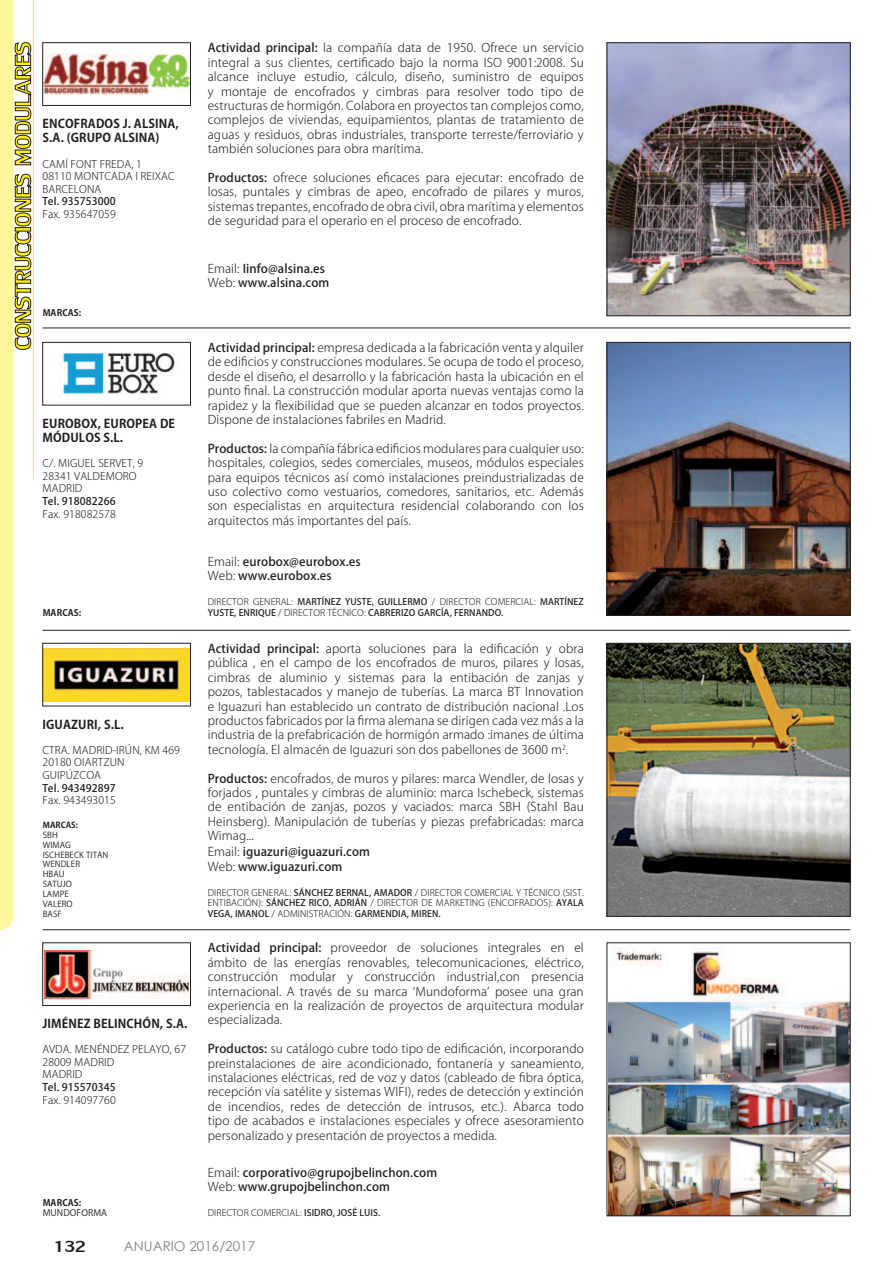
<style>
.page{position:relative;width:893px;height:1263px;background:#fff}
.page>*{position:absolute;margin:0;border:0;box-sizing:border-box;transform-origin:0 0}
.t1{font:24px "Lily UPC";color:#231f20}
.t2{font:13.5px "Century Gothic";color:#7b8387}
.t3{font:300 12px/14.4px "Koz Go Pro";letter-spacing:.01em;color:#231f20;text-align:justify}
.t4{font:500 12px/14.4px "Koz Go Pro";letter-spacing:.01em;color:#231f20}
.t5{font:700 12px/14.4px "Koz Go Pro";letter-spacing:.01em;color:#231f20}
.t6{font:300 10.5px/12.6px "Koz Go Pro";letter-spacing:.01em;color:#231f20}
.t7{font:500 10.5px "Koz Go Pro";letter-spacing:.01em;color:#231f20}
.t8{font:300 9px/10.5px "Koz Go Pro";letter-spacing:.01em;color:#231f20;text-align:justify}
.t9{font:500 9px "Koz Go Pro";letter-spacing:.01em;color:#231f20}
.t10{font:700 9px "Koz Go Pro";letter-spacing:.01em;color:#231f20}
.t11{font:9px "Koz Go Pro";letter-spacing:.01em;color:#231f20}
.t12{font:8.25px/9.9px "Koz Go Pro";letter-spacing:.01em;color:#231f20}
.t13{font:700 8.25px "Koz Go Pro";letter-spacing:.01em;color:#231f20}
.s1{font-weight:500}
.s2{font-weight:300}
</style>
<div class="page">
<hr style="left:43px;top:328px;width:807px;height:1px;background:#231f20">
<hr style="left:43px;top:630px;width:807px;height:1px;background:#231f20">
<hr style="left:43px;top:929px;width:807px;height:1px;background:#231f20">
<img style="left:609px;top:45px;width:239px;height:269px">
<div style="left:607px;top:43px;width:243px;height:273px;border:1px solid #231f20"></div>
<img style="left:45px;top:53px;width:144px;height:42px">
<div style="left:43px;top:43px;width:148px;height:63px;border:1px solid #231f20"></div>
<img style="left:609px;top:344px;width:239px;height:270px">
<div style="left:607px;top:342px;width:243px;height:274px;border:1px solid #231f20"></div>
<img style="left:59px;top:352px;width:116px;height:43px">
<div style="left:43px;top:342px;width:148px;height:63px;border:1px solid #231f20"></div>
<img style="left:609px;top:645px;width:239px;height:269px">
<div style="left:607px;top:643px;width:243px;height:273px;border:1px solid #231f20"></div>
<svg style="left:45px;top:701px;width:144px;height:1px"></svg>
<img style="left:45px;top:648px;width:144px;height:53px">
<div style="left:43px;top:643px;width:148px;height:63px;border:1px solid #231f20"></div>
<img style="left:609px;top:948px;width:239px;height:266px">
<img style="left:45px;top:950px;width:144px;height:48px">
<div style="left:43px;top:942px;width:148px;height:64px;border:1px solid #231f20"></div>
<svg style="left:0;top:0;width:31px;height:930px"></svg>
<hr style="left:33px;top:0;width:1px;height:479px;background:#fff101">
<p class="t5" style="left:43px;top:117px;width:138px">ENCOFRADOS J. ALSINA,<br>S.A. (GRUPO ALSINA)</p>
<p class="t6" style="left:43px;top:157px;width:134px">CAMÍ FONT FREDA, 1<br>08110 MONTCADA I REIXAC<br>BARCELONA</p>
<p class="t7" style="left:43px;top:195px;width:75px">Tel. 935753000</p>
<p class="t6" style="left:43px;top:208px;width:75px">Fax. 935647059</p>
<p class="t10" style="left:43px;top:307px;width:40px">MARCAS:</p>
<p class="t5" style="left:43px;top:417px;width:134px">EUROBOX, EUROPEA DE<br>MÓDULOS S.L.</p>
<p class="t6" style="left:43px;top:457px;width:102px">C/. MIGUEL SERVET, 9<br>28341 VALDEMORO<br>MADRID</p>
<p class="t7" style="left:43px;top:494px;width:75px">Tel. 918082266</p>
<p class="t6" style="left:43px;top:507px;width:75px">Fax. 918082578</p>
<p class="t3" style="left:208px;top:41px;width:378px"><span class="s1">Actividad principal:</span> la compañía data de 1950. Ofrece un servicio integral a sus clientes, certi昀椀cado bajo la norma ISO 9001:2008. Su alcance incluye estudio, cálculo, diseño, suministro de equipos y montaje de encofrados y cimbras para resolver todo tipo de estructuras de hormigón. Colabora en proyectos tan complejos como, complejos de viviendas, equipamientos, plantas de tratamiento de aguas y residuos, obras industriales, transporte terreste/ferroviario y también soluciones para obra marítima.</p>
<p class="t3" style="left:208px;top:170px;width:378px"><span class="s1">Productos:</span> ofrece soluciones e昀椀caces para ejecutar: encofrado de losas, puntales y cimbras de apeo, encofrado de pilares y muros, sistemas trepantes, encofrado de obra civil, obra marítima y elementos de seguridad para el operario en el proceso de encofrado.</p>
<p class="t4" style="left:208px;top:262px;width:123px"><span class="s2">Email:</span> Iinfo@alsina.es<br><span class="s2">Web:</span> www.alsina.com</p>
<p class="t3" style="left:208px;top:340px;width:378px"><span class="s1">Actividad principal:</span> empresa dedicada a la fabricación venta y alquiler de edi昀椀cios y construcciones modulares. Se ocupa de todo el proceso, desde el diseño, el desarrollo y la fabricación hasta la ubicación en el punto 昀椀nal. La construcción modular aporta nuevas ventajas como la rapidez y la 昀氀exibilidad que se pueden alcanzar en todos proyectos.<br>Dispone de instalaciones fabriles en Madrid.</p>
<p class="t3" style="left:208px;top:441px;width:378px"><span class="s1">Productos:</span> la compañía fábrica edi昀椀cios modulares para cualquier uso: hospitales, colegios, sedes comerciales, museos, módulos especiales para equipos técnicos así como instalaciones preindustrializadas de uso colectivo como vestuarios, comedores, sanitarios, etc. Además son especialistas en arquitectura residencial colaborando con los arquitectos más importantes del país.</p>
<p class="t4" style="left:208px;top:555px;width:154px"><span class="s2">Email:</span> eurobox@eurobox.es<br><span class="s2">Web:</span> www.eurobox.es</p>
<p class="t8" style="left:208px;top:597px;width:378px">DIRECTOR GENERAL: <span class="s1">MARTÍNEZ YUSTE, GUILLERMO</span> / DIRECTOR COMERCIAL: <span class="s1">MARTÍNEZ</span></p>
<p class="t10" style="left:43px;top:607px;width:40px">MARCAS:</p>
<p class="t9" style="left:208px;top:606px;width:297px">YUSTE, ENRIQUE <span class="s2">/ DIRECTOR TÉCNICO:</span> CABRERIZO GARCÍA, FERNANDO.</p>
<p class="t3" style="left:208px;top:641px;width:378px"><span class="s1">Actividad principal:</span> aporta soluciones para la edi昀椀cación y obra pública , en el campo de los encofrados de muros, pilares y losas, cimbras de aluminio y sistemas para la entibación de zanjas y pozos, tablestacados y manejo de tuberías. La marca BT Innovation e Iguazuri han establecido un contrato de distribución nacional .Los productos fabricados por la 昀椀rma alemana se dirigen cada vez más a la industria de la prefabricación de hormigón armado :imanes de última tecnología. El almacén de Iguazuri son dos pabellones de 3600 m<sup>2</sup>.</p>
<p class="t3" style="left:208px;top:771px;width:378px"><span class="s1">Productos:</span> encofrados, de muros y pilares: marca Wendler, de losas y forjados , puntales y cimbras de aluminio: marca Ischebeck, sistemas de entibación de zanjas, pozos y vaciados: marca SBH (Stahl Bau Heinsberg). Manipulación de tuberías y piezas prefabricadas: marca Wimag...</p>
<p class="t5" style="left:43px;top:718px;width:83px">IGUAZURI, S.L.</p>
<p class="t6" style="left:43px;top:744px;width:139px">CTRA. MADRID-IRÚN, KM 469<br>20180 OIARTZUN<br>GUIPÚZCOA</p>
<p class="t7" style="left:43px;top:781px;width:75px">Tel. 943492897</p>
<p class="t6" style="left:43px;top:794px;width:75px">Fax. 943493015</p>
<p class="t13" style="left:43px;top:819px;width:37px">MARCAS:</p>
<p class="t12" style="left:43px;top:830px;width:67px">SBH<br>WIMAG<br>ISCHEBECK TITAN<br>WENDLER<br>HBAU<br>SATUJO<br>LAMPE<br>VALERO<br>BASF</p>
<p class="t4" style="left:208px;top:845px;width:164px"><span class="s2">Email:</span> iguazuri@iguazuri.com<br><span class="s2">Web:</span> www.iguazuri.com</p>
<p class="t8" style="left:208px;top:887px;width:378px">DIRECTOR GENERAL: <span class="s1">SÁNCHEZ BERNAL, AMADOR</span> / DIRECTOR COMERCIAL Y TÉCNICO (SIST.<br>ENTIBACIÓN): <span class="s1">SÁNCHEZ RICO, ADRIÁN</span> / DIRECTOR DE MARKETING (ENCOFRADOS): <span class="s1">AYALA VEGA, IMANOL</span> / ADMINISTRACIÓN: <span class="s1">GARMENDIA, MIREN.</span></p>
<p class="t5" style="left:43px;top:1017px;width:146px">JIMÉNEZ BELINCHÓN, S.A.</p>
<p class="t6" style="left:43px;top:1043px;width:145px">AVDA. MENÉNDEZ PELAYO, 67<br>28009 MADRID<br>MADRID</p>
<p class="t7" style="left:43px;top:1080px;width:75px">Tel. 915570345</p>
<p class="t6" style="left:43px;top:1093px;width:75px">Fax. 914097760</p>
<p class="t10" style="left:43px;top:1196px;width:40px">MARCAS:</p>
<p class="t11" style="left:43px;top:1207px;width:66px">MUNDOFORMA</p>
<p class="t3" style="left:208px;top:941px;width:378px"><span class="s1">Actividad principal:</span> proveedor de soluciones integrales en el ámbito de las energías renovables, telecomunicaciones, eléctrico, construcción modular y construcción industrial,con presencia internacional. A través de su marca ‘Mundoforma’ posee una gran experiencia en la realización de proyectos de arquitectura modular especializada.</p>
<p class="t3" style="left:208px;top:1042px;width:378px"><span class="s1">Productos:</span> su catálogo cubre todo tipo de edi昀椀cación, incorporando preinstalaciones de aire acondicionado, fontanería y saneamiento, instalaciones eléctricas, red de voz y datos (cableado de 昀椀bra óptica, recepción vía satélite y sistemas WIFI), redes de detección y extinción de incendios, redes de detección de intrusos, etc.). Abarca todo tipo de acabados e instalaciones especiales y ofrece asesoramiento personalizado y presentación de proyectos a medida.</p>
<p class="t4" style="left:208px;top:1166px;width:231px"><span class="s2">Email:</span> corporativo@grupojbelinchon.com<br><span class="s2">Web:</span> www.grupojbelinchon.com</p>
<p class="t8" style="left:208px;top:1207px;width:174px">DIRECTOR COMERCIAL: <span class="s1">ISIDRO, JOSÉ LUIS.</span></p>
<h1 class="t1" style="left:54px;top:1229px;width:34px">132</h1>
<p class="t2" style="left:124px;top:1241px;width:133px">ANUARIO 2016/2017</p>
</div>
